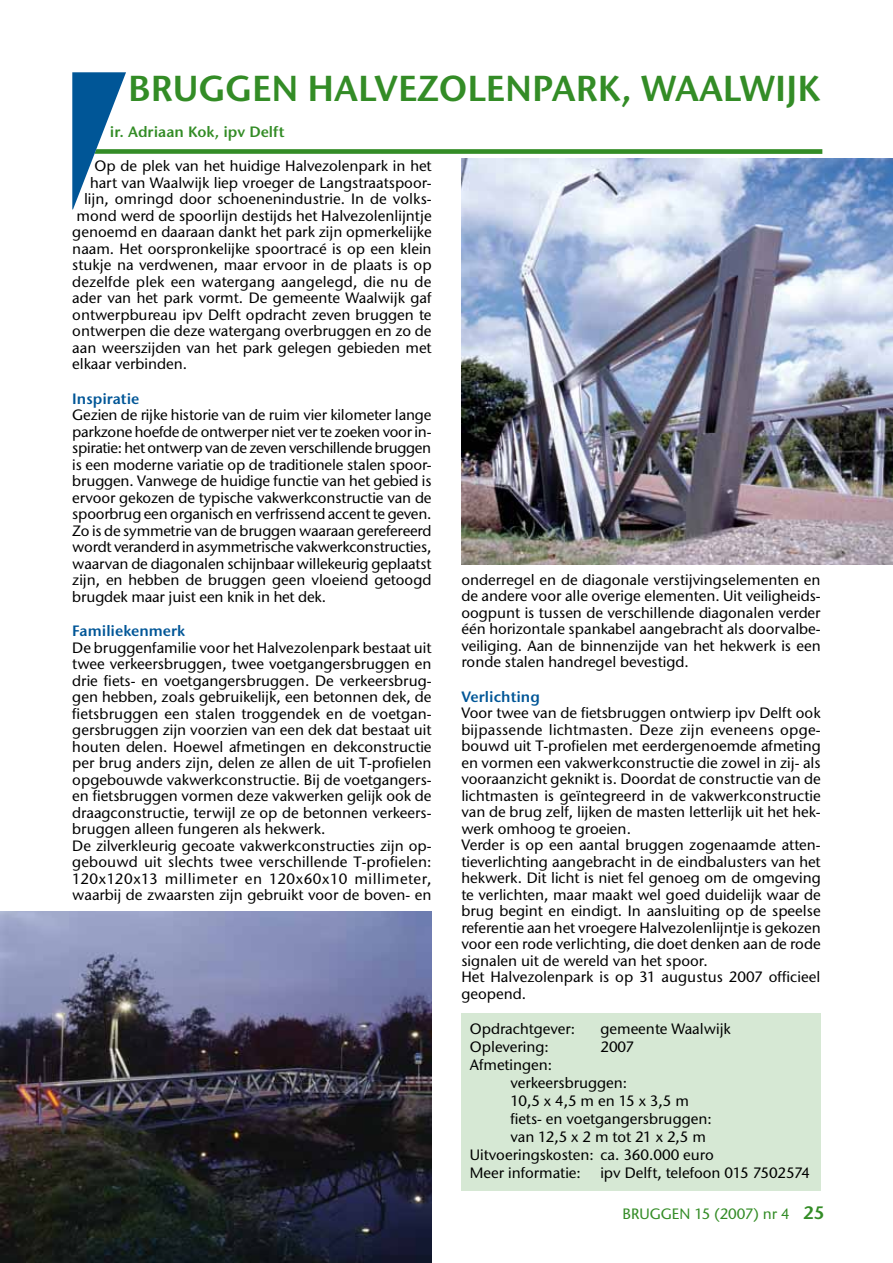
<style>
.page{position:relative;width:893px;height:1263px;background:#fff}
.page>*{position:absolute;margin:0;border:0;box-sizing:border-box;transform-origin:0 0}
.t1{font:36px "Stone Sans Sem ITCTT Semi";color:#338c26}
.t2{font:15px/16.5px "Stone Sans ITCTT Medium";color:#000;text-align:justify}
.t3{font:15px "Stone Sans Sem ITCTT Semi";color:#005697}
.t4{font:15px "Stone Sans Sem ITCTT Semi";color:#338c26}
.t5{font:15px "Stone Sans ITCTT Medium";color:#338c26}
.s1{font-family:"Stone Sans Sem ITCTT Semi";font-size:18px}
</style>
<div class="page">
<svg style="left:72px;top:72px;width:750px;height:137px"></svg>
<div style="left:461px;top:1013px;width:360px;height:178px;background:#d6e8d4"></div>
<img style="left:1px;top:911px;width:431px;height:352px">
<img style="left:461px;top:158px;width:432px;height:406px">
<h1 class="t1" style="left:128px;top:66px;width:694px">BRUGGEN HALVEZOLENPARK, WAALWIJK</h1>
<p class="t4" style="left:110px;top:122px;width:176px">ir. Adriaan Kok, ipv Delft</p>
<p class="t2" style="left:94px;top:158px;width:339px">Op de plek van het huidige Halvezolenpark in het</p>
<p class="t2" style="left:90px;top:174px;width:343px">hart van Waalwijk liep vroeger de Langstraatspoor-</p>
<p class="t2" style="left:84px;top:191px;width:349px">lijn, omringd door schoenenindustrie. In de volks-</p>
<p class="t2" style="left:77px;top:207px;width:357px">mond werd de spoorlijn destijds het Halvezolenlijntje</p>
<p class="t2" style="left:72px;top:224px;width:361px">genoemd en daaraan dankt het park zijn opmerkelijke</p>
<p class="t2" style="left:72px;top:240px;width:361px">naam. Het oorspronkelijke spoortracé is op een klein</p>
<p class="t2" style="left:72px;top:257px;width:361px">stukje na verdwenen, maar ervoor in de plaats is op</p>
<p class="t2" style="left:72px;top:273px;width:361px">dezelfde plek een watergang aangelegd, die nu de</p>
<p class="t2" style="left:72px;top:290px;width:361px">ader van het park vormt. De gemeente Waalwijk gaf</p>
<p class="t2" style="left:72px;top:306px;width:361px">ontwerpbureau ipv Delft opdracht zeven bruggen te</p>
<p class="t2" style="left:72px;top:323px;width:361px">ontwerpen die deze watergang overbruggen en zo de</p>
<p class="t2" style="left:72px;top:339px;width:361px">aan weerszijden van het park gelegen gebieden met</p>
<p class="t2" style="left:72px;top:356px;width:116px">elkaar verbinden.</p>
<p class="t3" style="left:72px;top:389px;width:69px">Inspiratie</p>
<p class="t2" style="left:72px;top:407px;width:361px">Gezien de rijke historie van de ruim vier kilometer lange parkzone hoefde de ontwerper niet ver te zoeken voor in&shy;spiratie: het ontwerp van de zeven verschillende bruggen is een moderne variatie op de traditionele stalen spoor&shy;bruggen. Vanwege de huidige functie van het gebied is ervoor gekozen de typische vakwerkconstructie van de spoorbrug een organisch en verfrissend accent te geven.<br>Zo is de symmetrie van de bruggen waaraan gerefereerd wordt veranderd in asymmetrische vakwerkconstructies, waarvan de diagonalen schijnbaar willekeurig geplaatst zijn, en hebben de bruggen geen vloeiend getoogd brugdek maar juist een knik in het dek.</p>
<p class="t3" style="left:72px;top:622px;width:115px">Familiekenmerk</p>
<p class="t2" style="left:72px;top:639px;width:361px;text-align:left">De bruggenfamilie voor het Halvezolenpark bestaat uit twee verkeersbruggen, twee voetgangersbruggen en drie fiets- en voetgangersbruggen. De verkeersbrug&shy;gen hebben, zoals gebruikelijk, een betonnen dek, de fietsbruggen een stalen troggendek en de voetgan&shy;gersbruggen zijn voorzien van een dek dat bestaat uit houten delen. Hoewel afmetingen en dekconstructie per brug anders zijn, delen ze allen de uit T-profielen opgebouwde vakwerkconstructie. Bij de voetgangers&shy;en fietsbruggen vormen deze vakwerken gelijk ook de draagconstructie, terwijl ze op de betonnen verkeers&shy;bruggen alleen fungeren als hekwerk.<br>De zilverkleurig gecoate vakwerkconstructies zijn op&shy;gebouwd uit slechts twee verschillende T-profielen:<br>120x120x13 millimeter en 120x60x10 millimeter, waarbij de zwaarsten zijn gebruikt voor de boven- en</p>
<p class="t2" style="left:461px;top:571px;width:361px">onderregel en de diagonale verstijvingselementen en de andere voor alle overige elementen. Uit veiligheids&shy;oogpunt is tussen de verschillende diagonalen verder één horizontale spankabel aangebracht als doorvalbe&shy;veiliging. Aan de binnenzijde van het hekwerk is een ronde stalen handregel bevestigd.</p>
<p class="t3" style="left:461px;top:687px;width:80px">Verlichting</p>
<p class="t2" style="left:461px;top:705px;width:361px;text-align:left">Voor twee van de fietsbruggen ontwierp ipv Delft ook bijpassende lichtmasten. Deze zijn eveneens opge&shy;bouwd uit T-profielen met eerdergenoemde afmeting en vormen een vakwerkconstructie die zowel in zij- als vooraanzicht geknikt is. Doordat de constructie van de lichtmasten is geïntegreerd in de vakwerkconstructie van de brug zelf, lijken de masten letterlijk uit het hek&shy;werk omhoog te groeien.<br>Verder is op een aantal bruggen zogenaamde atten&shy;tieverlichting aangebracht in de eindbalusters van het hekwerk. Dit licht is niet fel genoeg om de omgeving te verlichten, maar maakt wel goed duidelijk waar de brug begint en eindigt. In aansluiting op de speelse referentie aan het vroegere Halvezolenlijntje is gekozen voor een rode verlichting, die doet denken aan de rode signalen uit de wereld van het spoor.<br>Het Halvezolenpark is op 31 augustus 2007 officieel geopend.</p>
<p class="t2" style="left:470px;top:1020px;width:107px">Opdrachtgever:</p>
<p class="t2" style="left:600px;top:1020px;width:132px">gemeente Waalwijk</p>
<p class="t2" style="left:470px;top:1038px;width:80px">Oplevering:</p>
<p class="t2" style="left:600px;top:1038px;width:35px">2007</p>
<p class="t2" style="left:470px;top:1056px;width:84px">Afmetingen:</p>
<p class="t2" style="left:510px;top:1074px;width:118px">verkeersbruggen:</p>
<p class="t2" style="left:510px;top:1092px;width:180px">10,5 x 4,5 m en 15 x 3,5 m</p>
<p class="t2" style="left:510px;top:1110px;width:203px">fiets- en voetgangersbruggen:</p>
<p class="t2" style="left:510px;top:1128px;width:197px">van 12,5 x 2 m tot 21 x 2,5 m</p>
<p class="t2" style="left:470px;top:1146px;width:246px">Uitvoeringskosten: ca. 360.000 euro</p>
<p class="t2" style="left:470px;top:1164px;width:113px">Meer informatie:</p>
<p class="t2" style="left:600px;top:1164px;width:211px">ipv Delft, telefoon 015 7502574</p>
<p class="t5" style="left:622px;top:1204px;width:204px">BRUGGEN 15 (2007) nr 4 <span class="s1">25</span></p>
</div>
